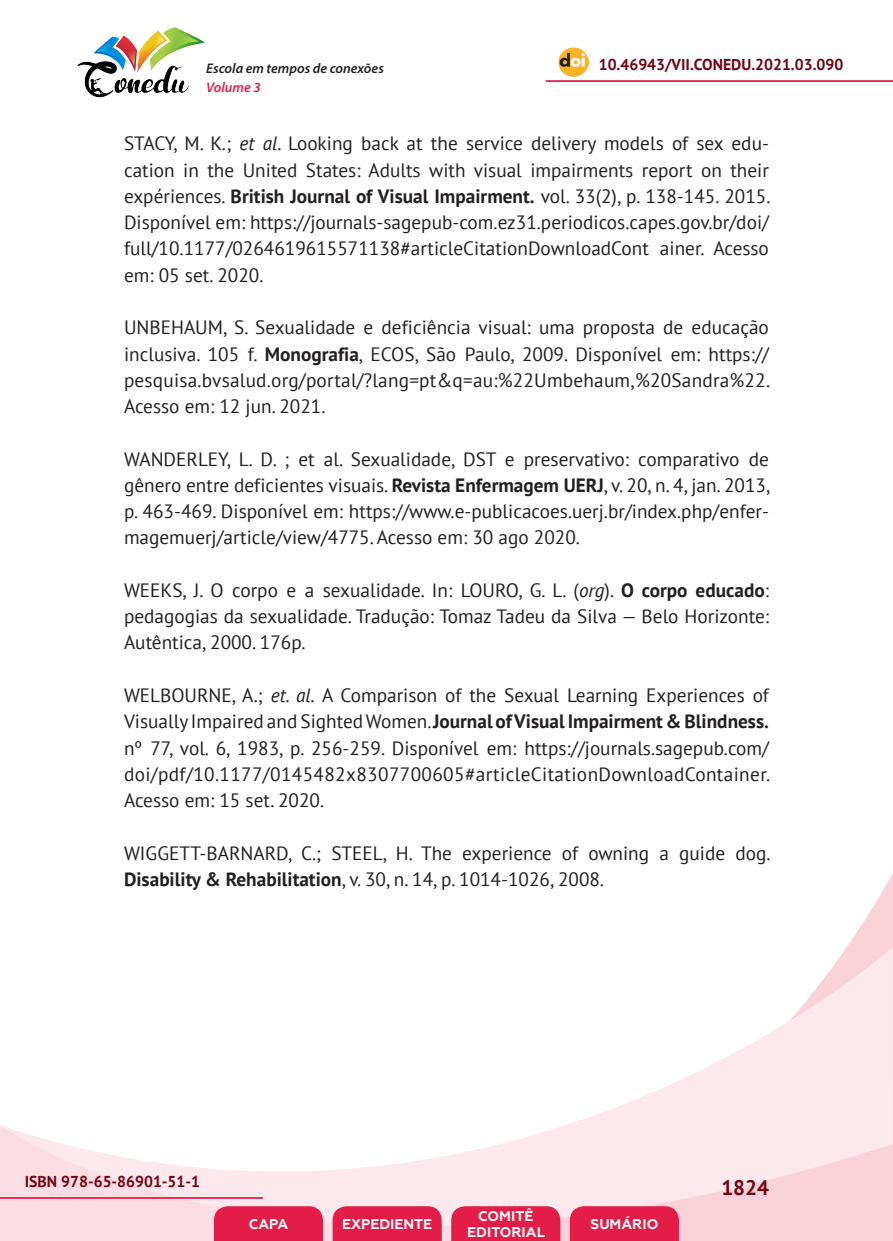
<style>
.page{position:relative;width:893px;height:1241px;background:#fff}
.page>*{position:absolute;margin:0;border:0;box-sizing:border-box;transform-origin:0 0}
.t1{font:700 21px "PT Sans";color:#740410}
._17_REFERENCIAS{font:19.25px/26.2px "PT Sans";color:#231f20;text-align:justify}
.t2{font:700 15.75px "PT Sans";color:#740410}
.t3{font:700 14px/16.8px "Geometria";color:#fff;text-align:center}
.t4{font:italic 600 14px "Myriad Pro";color:#231f20}
.t5{font:italic 600 14px "Myriad Pro";color:#e41c48}
.s1{font-style:italic}
.s2{font-weight:700}
</style>
<div class="page">
<svg style="left:848px;top:873px;width:45px;height:73px"></svg>
<svg style="left:0;top:946px;width:893px;height:294px"></svg>
<hr style="left:0;top:1196px;width:263px;height:2px;background:#e41c48">
<hr style="left:546px;top:80px;width:347px;height:2px;background:#e41c48">
<img style="left:559px;top:47px;width:30px;height:30px">
<img style="left:77px;top:27px;width:128px;height:71px">
<svg style="left:214px;top:1205px;width:109px;height:35px;background:#e52751"></svg>
<svg style="left:333px;top:1205px;width:109px;height:35px;background:#e52751"></svg>
<svg style="left:451px;top:1205px;width:109px;height:35px;background:#e52751"></svg>
<svg style="left:570px;top:1205px;width:109px;height:35px;background:#e52650"></svg>
<p class="t4" style="left:206px;top:59px;width:179px">Escola em tempos de conexões</p>
<p class="t2" style="left:599px;top:54px;width:246px">10.46943/VII.CONEDU.2021.03.090</p>
<p class="t5" style="left:206px;top:78px;width:56px">Volume 3</p>
<p class="_17_REFERENCIAS" style="left:124px;top:130px;width:648px">STACY, M. K<span class="s1">.</span>; <span class="s1">et al</span>. Looking back at the service delivery models of sex edu&shy;cation in the United States: Adults with visual impairments report on their expériences. <span class="s2">British Journal of Visual Impairment.</span> vol. 33(2), p. 138-145. 2015.<br>Disponível em: https://journals-sagepub-com.ez31.periodicos.capes.gov.br/doi/ full/10.1177/0264619615571138#articleCitationDownloadCont ainer. Acesso em: 05 set. 2020.</p>
<p class="_17_REFERENCIAS" style="left:124px;top:314px;width:648px">UNBEHAUM, S. Sexualidade e deficiência visual: uma proposta de educação inclusiva. 105 f. <span class="s2">Monografia</span>, ECOS, São Paulo, 2009. Disponível em: https:// pesquisa.bvsalud.org/portal/?lang=pt&amp;q=au:%22Umbehaum,%20Sandra%22.<br>Acesso em: 12 jun. 2021.</p>
<p class="_17_REFERENCIAS" style="left:124px;top:445px;width:648px">WANDERLEY, L. D. ; et al. Sexualidade, DST e preservativo: comparativo de gênero entre deficientes visuais. <span class="s2">Revista Enfermagem UERJ</span>, v. 20, n. 4, jan. 2013, p. 463-469. Disponível em: https://www.e-publicacoes.uerj.br/index.php/enfer&shy;magemuerj/article/view/4775. Acesso em: 30 ago 2020.</p>
<p class="_17_REFERENCIAS" style="left:124px;top:576px;width:646px">WEEKS, J. O corpo e a sexualidade. In: LOURO, G. L. (<span class="s1">org</span>). <span class="s2">O corpo educado</span>: pedagogias da sexualidade. Tradução: Tomaz Tadeu da Silva — Belo Horizonte:<br>Autêntica, 2000. 176p.</p>
<p class="_17_REFERENCIAS" style="left:124px;top:681px;width:648px">WELBOURNE, A.; <span class="s1">et. al.</span> A Comparison of the Sexual Learning Experiences of Visually Impaired and Sighted Women. <span class="s2">Journal of Visual Impairment &amp; Blindness. </span>nº 77, vol. 6, 1983, p. 256-259. Disponível em: https://journals.sagepub.com/ doi/pdf/10.1177/0145482x8307700605#articleCitationDownloadContainer.<br>Acesso em: 15 set. 2020.</p>
<p class="_17_REFERENCIAS" style="left:124px;top:839px;width:648px">WIGGETT-BARNARD, C.; STEEL, H. The experience of owning a guide dog.<br><span class="s2">Disability &amp; Rehabilitation</span>, v. 30, n. 14, p. 1014-1026, 2008.</p>
<p class="t2" style="left:25px;top:1170px;width:177px">ISBN 978-65-86901-51-1</p>
<p class="t3" style="left:249px;top:1215px;width:41px">CAPA</p>
<p class="t3" style="left:342px;top:1215px;width:92px">EXPEDIENTE</p>
<p class="t3" style="left:467px;top:1207px;width:79px">COMITÊ<br>EDITORIAL</p>
<p class="t3" style="left:590px;top:1215px;width:69px">SUMÁRIO</p>
<p class="t1" style="left:721px;top:1173px;width:49px">1824</p>
</div>
